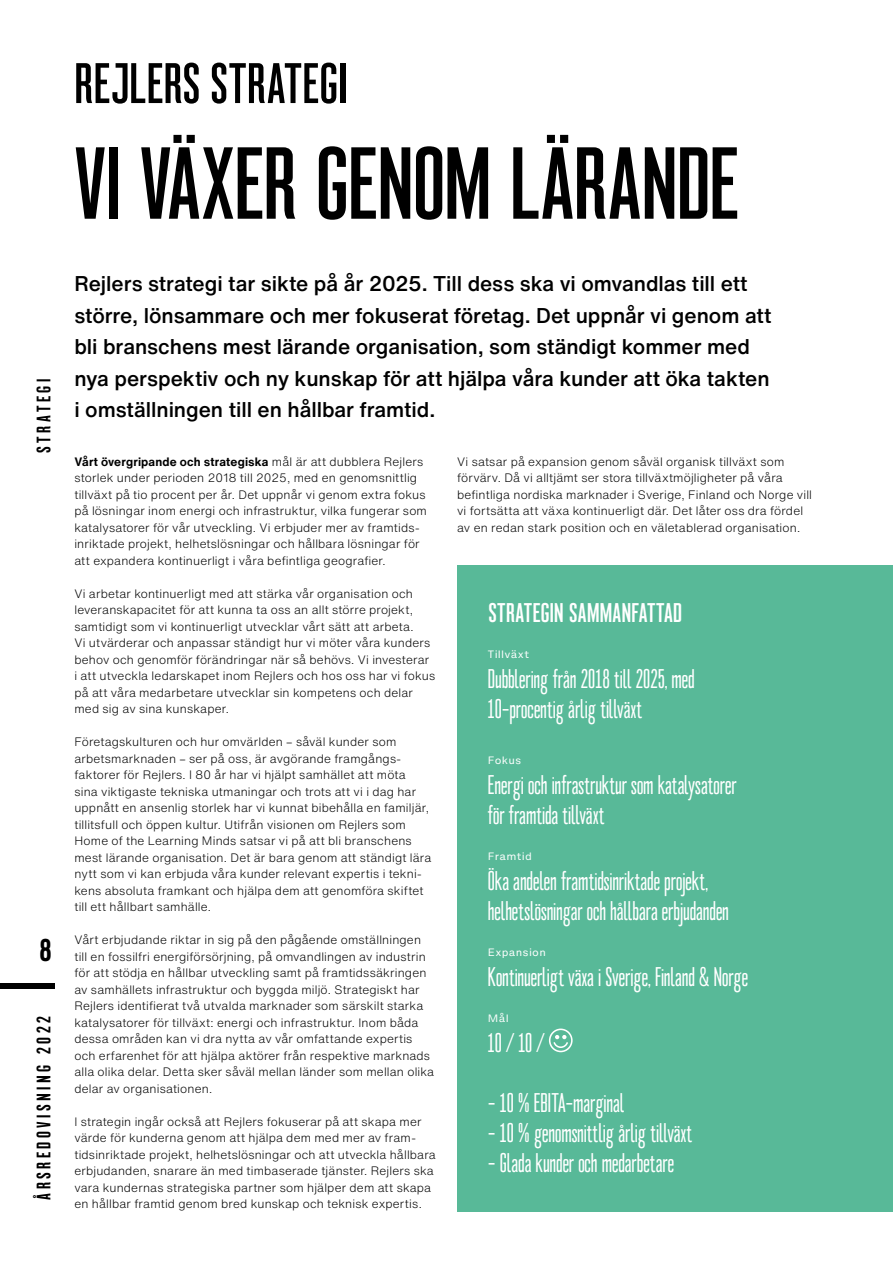
<style>
.page{position:relative;width:893px;height:1263px;background:#fff}
.page>*{position:absolute;margin:0;border:0;box-sizing:border-box;transform-origin:0 0}
.t1{font:102px "Montefiore";letter-spacing:-.005em;color:#000}
.t2{font:57px "Montefiore";letter-spacing:.01em;color:#000}
.t3{font:700 31.5px "Montefiore";color:#000}
.t4{font:100 27px/30px "Montefiore";letter-spacing:-.005em;color:#fff}
.t5{font:27px "Montefiore";letter-spacing:.01em;color:#fff}
.t6{font:500 21px/31.5px "Helvetica Now Text";letter-spacing:-.005em;color:#000}
.t7{font:600 19.5px "Montefiore";letter-spacing:.18em;color:#000}
.t8{font:300 12px/16.5px "Helvetica Now Text";letter-spacing:.015em;color:#000}
.t9{font:9.75px "Helvetica Now Micro";letter-spacing:.025em;color:#fff}
.s1{font-weight:700}
</style>
<div class="page">
<div style="left:457px;top:566px;width:436px;height:646px;background:#58b998"></div>
<div style="left:549px;top:1028px;width:24px;height:24px;border:2px solid #fff;border-radius:50%"></div>
<svg style="left:552px;top:1035px;width:17px;height:14px"></svg>
<div style="left:0;top:983px;width:54px;height:6px;background:#000"></div>
<h3 class="t7" style="left:33px;top:453px;width:76px;rotate:-90deg">STRATEGI</h3>
<h3 class="t3" style="left:40px;top:933px;width:14px">8</h3>
<h3 class="t7" style="left:33px;top:1200px;width:185px;rotate:-90deg">ÅRSREDOVISNING 2022</h3>
<h2 class="t2" style="left:74px;top:53px;width:274px">REJLERS STRATEGI</h2>
<h1 class="t1" style="left:74px;top:129px;width:666px">VI VÄXER GENOM LÄRANDE</h1>
<p class="t6" style="left:74px;top:267px;width:699px">Rejlers strategi tar sikte på år 2025. Till dess ska vi omvandlas till ett större, lönsammare och mer fokuserat företag. Det uppnår vi genom att bli branschens mest lärande organisation, som ständigt kommer med nya perspektiv och ny kunskap för att hjälpa våra kunder att öka takten i omställningen till en hållbar framtid.</p>
<p class="t8" style="left:74px;top:453px;width:354px"><span class="s1">Vårt övergripande och strategiska</span> mål är att dubblera Rejlers storlek under perioden 2018 till 2025, med en genomsnittlig tillväxt på tio procent per år. Det uppnår vi genom extra fokus på lösningar inom energi och infrastruktur, vilka fungerar som katalysatorer för vår utveckling. Vi erbjuder mer av framtids&shy;inriktade projekt, helhetslösningar och hållbara lösningar för att expandera kontinuerligt i våra befintliga geografier.</p>
<p class="t8" style="left:74px;top:585px;width:362px">Vi arbetar kontinuerligt med att stärka vår organisation och leveranskapacitet för att kunna ta oss an allt större projekt, samtidigt som vi kontinuerligt utvecklar vårt sätt att arbeta.<br>Vi utvärderar och anpassar ständigt hur vi möter våra kunders behov och genomför förändringar när så behövs. Vi investerar<br>i att utveckla ledarskapet inom Rejlers och hos oss har vi fokus på att våra medarbetare utvecklar sin kompetens och delar med sig av sina kunskaper.</p>
<p class="t8" style="left:74px;top:733px;width:358px">Företagskulturen och hur omvärlden – såväl kunder som arbetsmarknaden – ser på oss, är avgörande framgångs&shy;faktorer för Rejlers. I 80 år har vi hjälpt samhället att möta sina viktigaste tekniska utmaningar och trots att vi i dag har uppnått en ansenlig storlek har vi kunnat bibehålla en familjär, tillitsfull och öppen kultur. Utifrån visionen om Rejlers som Home of the Learning Minds satsar vi på att bli branschens mest lärande organisation. Det är bara genom att ständigt lära nytt som vi kan erbjuda våra kunder relevant expertis i tekni&shy;kens absoluta framkant och hjälpa dem att genomföra skiftet till ett hållbart samhälle.</p>
<p class="t8" style="left:74px;top:931px;width:361px">Vårt erbjudande riktar in sig på den pågående omställningen till en fossilfri energiförsörjning, på omvandlingen av industrin för att stödja en hållbar utveckling samt på framtidssäkringen av samhällets infrastruktur och byggda miljö. Strategiskt har Rejlers identifierat två utvalda marknader som särskilt starka katalysatorer för tillväxt: energi och infrastruktur. Inom båda dessa områden kan vi dra nytta av vår omfattande expertis och erfarenhet för att hjälpa aktörer från respektive marknads alla olika delar. Detta sker såväl mellan länder som mellan olika delar av organisationen.</p>
<p class="t8" style="left:74px;top:1113px;width:363px">I strategin ingår också att Rejlers fokuserar på att skapa mer värde för kunderna genom att hjälpa dem med mer av fram&shy;tidsinriktade projekt, helhetslösningar och att utveckla hållbara erbjudanden, snarare än med timbaserade tjänster. Rejlers ska vara kundernas strategiska partner som hjälper dem att skapa en hållbar framtid genom bred kunskap och teknisk expertis.</p>
<p class="t8" style="left:457px;top:453px;width:356px">Vi satsar på expansion genom såväl organisk tillväxt som förvärv. Då vi alltjämt ser stora tillväxtmöjligheter på våra befintliga nordiska marknader i Sverige, Finland och Norge vill vi fortsätta att växa kontinuerligt där. Det låter oss dra fördel av en redan stark position och en väletablerad organisation.</p>
<h3 class="t5" style="left:488px;top:598px;width:195px">STRATEGIN SAMMANFATTAD</h3>
<p class="t9" style="left:488px;top:647px;width:43px">Tillväxt</p>
<h3 class="t4" style="left:488px;top:664px;width:208px">Dubblering från 2018 till 2025, med<br>10-procentig årlig tillväxt</h3>
<p class="t9" style="left:488px;top:753px;width:35px">Fokus</p>
<h3 class="t4" style="left:488px;top:771px;width:250px">Energi och infrastruktur som katalysatorer för framtida tillväxt</h3>
<p class="t9" style="left:488px;top:849px;width:46px">Framtid</p>
<h3 class="t4" style="left:488px;top:867px;width:243px">Öka andelen framtidsinriktade projekt, helhetslösningar och hållbara erbjudanden</h3>
<p class="t9" style="left:488px;top:945px;width:60px">Expansion</p>
<h3 class="t4" style="left:488px;top:963px;width:262px">Kontinuerligt växa i Sverige, Finland &amp; Norge</h3>
<p class="t9" style="left:488px;top:1011px;width:22px">Mål</p>
<h3 class="t4" style="left:488px;top:1029px;width:58px">10 / 10 /</h3>
<h3 class="t4" style="left:488px;top:1089px;width:138px">- 10 % EBITA-marginal</h3>
<h3 class="t4" style="left:488px;top:1119px;width:206px">- 10 % genomsnittlig årlig tillväxt</h3>
<h3 class="t4" style="left:488px;top:1149px;width:188px">- Glada kunder och medarbetare</h3>
</div>
